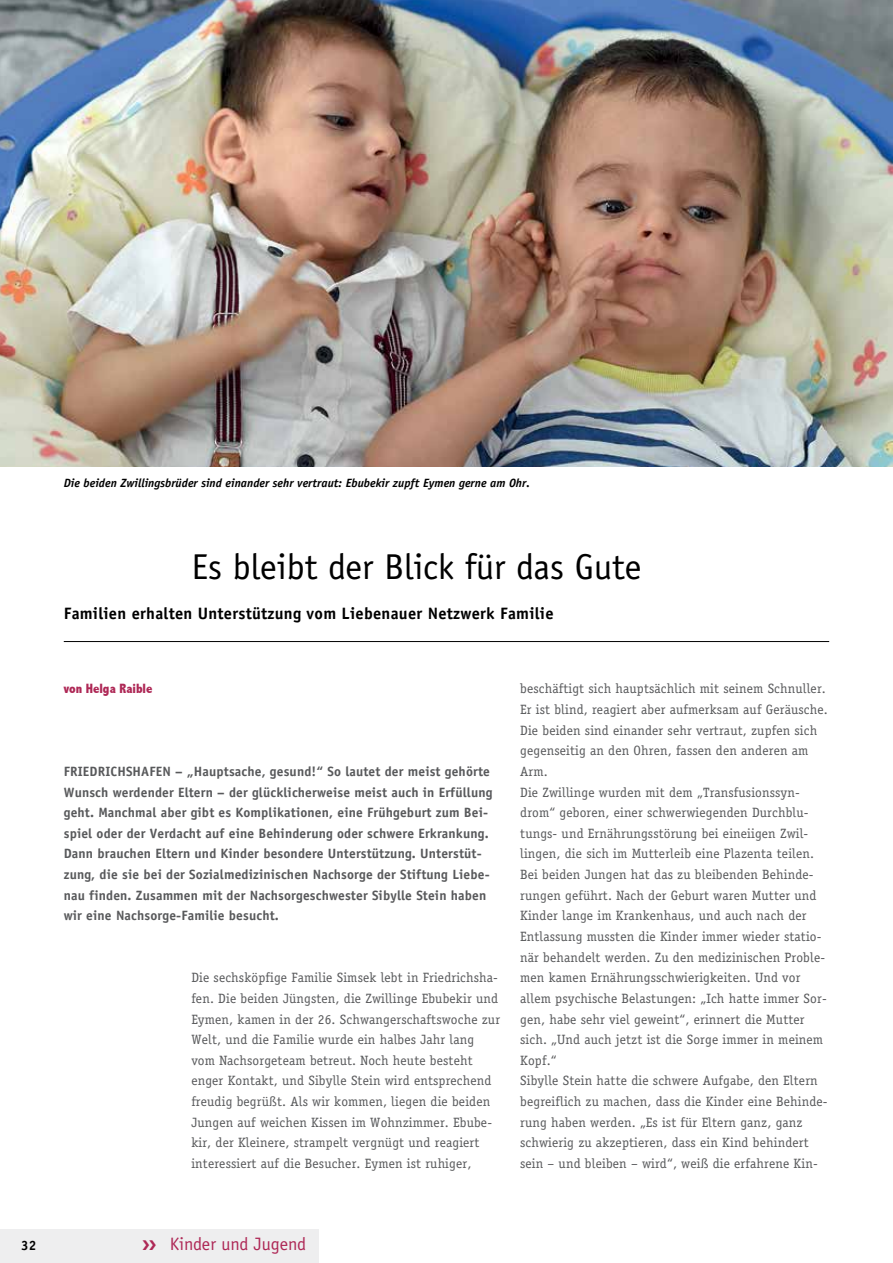
<style>
.page{position:relative;width:893px;height:1263px;background:#fff}
.page>*{position:absolute;margin:0;border:0;box-sizing:border-box;transform-origin:0 0}
.t1{font:36px "Officina Sans Std";color:#000}
.t2{font:18px "Officina Sans Std";color:#ae2856}
.t3{font:700 16.5px "Officina Sans Std";letter-spacing:.015em;color:#000}
.t4{font:13.5px/20.7px "Officina Serif Std";letter-spacing:.01em;color:#58595b}
.t5{font:700 13.5px/20.7px "Officina Sans Std";letter-spacing:.01em;color:#58595b}
.t6{font:800 condensed 13.5px "Abadi";color:#ae2856}
.t7{font:700 13.5px "Officina Sans Std";color:#000}
.t8{font:italic 700 12px "Officina Sans Std";color:#000}
</style>
<div class="page">
<hr style="left:64px;top:641px;width:765px;height:1px;background:#000">
<div style="left:0;top:1229px;width:319px;height:34px;background:#eeeeef"></div>
<img style="left:0;top:0;width:893px;height:466px">
<p class="t8" style="left:64px;top:476px;width:468px">Die beiden Zwillingsbrüder sind einander sehr vertraut: Ebubekir zupft Eymen gerne am Ohr.</p>
<h1 class="t1" style="left:191px;top:546px;width:452px">Es bleibt der Blick für das Gute</h1>
<p class="t3" style="left:64px;top:603px;width:491px">Familien erhalten Unterstützung vom Liebenauer Netzwerk Familie</p>
<p class="t6" style="left:64px;top:681px;width:90px">von Helga Raible</p>
<p class="t5" style="left:64px;top:761px;width:430px">FRIEDRICHSHAFEN – „Hauptsache, gesund!“ So lautet der meist gehörte Wunsch werdender Eltern – der glücklicherweise meist auch in Erfüllung geht. Manchmal aber gibt es Komplikationen, eine Frühgeburt zum Bei&shy;spiel oder der Verdacht auf eine Behinderung oder schwere Erkrankung.<br>Dann brauchen Eltern und Kinder besondere Unterstützung. Unterstüt&shy;zung, die sie bei der Sozialmedizinischen Nachsorge der Stiftung Liebe&shy;nau finden. Zusammen mit der Nachsorgeschwester Sibylle Stein haben wir eine Nachsorge-Familie besucht.</p>
<p class="t4" style="left:191px;top:967px;width:310px">Die sechsköpfige Familie Simsek lebt in Friedrichsha&shy;fen. Die beiden Jüngsten, die Zwillinge Ebubekir und Eymen, kamen in der 26. Schwangerschaftswoche zur Welt, und die Familie wurde ein halbes Jahr lang vom Nachsorgeteam betreut. Noch heute besteht enger Kontakt, und Sibylle Stein wird entsprechend freudig begrüßt. Als wir kommen, liegen die beiden Jungen auf weichen Kissen im Wohnzimmer. Ebube&shy;kir, der Kleinere, strampelt vergnügt und reagiert interessiert auf die Besucher. Eymen ist ruhiger,</p>
<p class="t4" style="left:520px;top:678px;width:309px">beschäftigt sich hauptsächlich mit seinem Schnuller.<br>Er ist blind, reagiert aber aufmerksam auf Geräusche.<br>Die beiden sind einander sehr vertraut, zupfen sich gegenseitig an den Ohren, fassen den anderen am Arm.<br>Die Zwillinge wurden mit dem „Transfusionssyn&shy;drom“ geboren, einer schwerwiegenden Durchblu&shy;tungs- und Ernährungsstörung bei eineiigen Zwil&shy;lingen, die sich im Mutterleib eine Plazenta teilen.<br>Bei beiden Jungen hat das zu bleibenden Behinde&shy;rungen geführt. Nach der Geburt waren Mutter und Kinder lange im Krankenhaus, und auch nach der Entlassung mussten die Kinder immer wieder statio&shy;när behandelt werden. Zu den medizinischen Proble&shy;men kamen Ernährungsschwierigkeiten. Und vor allem psychische Belastungen: „Ich hatte immer Sor&shy;gen, habe sehr viel geweint“, erinnert die Mutter sich. „Und auch jetzt ist die Sorge immer in meinem Kopf.“<br>Sibylle Stein hatte die schwere Aufgabe, den Eltern begreiflich zu machen, dass die Kinder eine Behinde&shy;rung haben werden. „Es ist für Eltern ganz, ganz schwierig zu akzeptieren, dass ein Kind behindert sein – und bleiben – wird“, weiß die erfahrene Kin-</p>
<p class="t7" style="left:21px;top:1237px;width:17px">32</p>
<h2 class="t2" style="left:170px;top:1233px;width:138px">Kinder und Jugend</h2>
</div>
